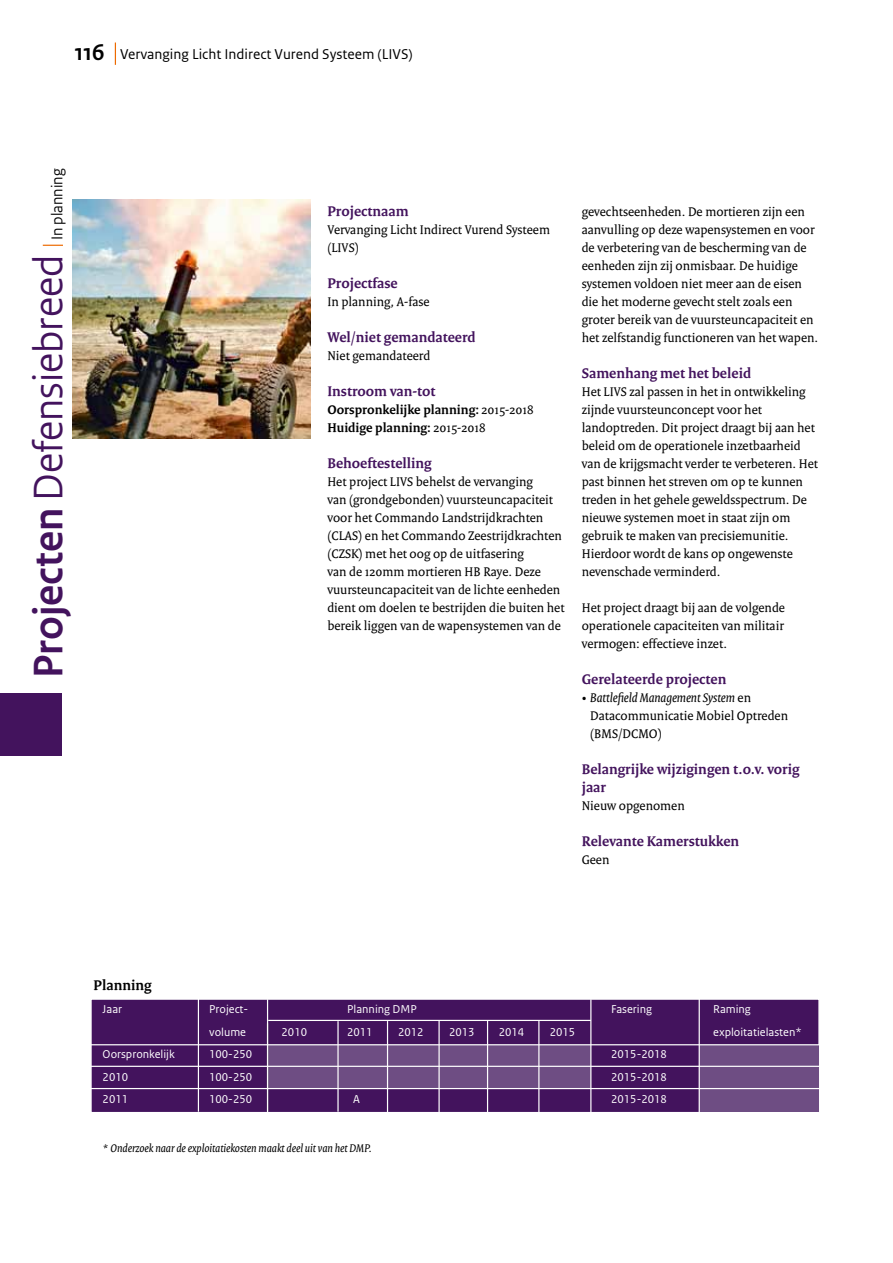
<style>
.page{position:relative;width:893px;height:1263px;background:#fff}
.page>*{position:absolute;margin:0;border:0;box-sizing:border-box;transform-origin:0 0}
.t1{font:43.5px "Rijksoverheid Sans Heading";color:#43135d}
.t2{font:16.5px "Rijksoverheid Sans Heading";color:#000}
.t3{font:700 15px/18px "Rijksoverheid Serif";color:#43135d}
.t4{font:15px "Rijksoverheid Sans Text";color:#000}
.t5{font:700 15px "Rijksoverheid Serif";color:#000}
.t6{font:13.5px/18px "Rijksoverheid Serif";color:#000}
.t7{font:700 13.5px/18px "Rijksoverheid Serif";color:#000}
.t8{font:12px "Rijksoverheid Sans Text";color:#fff}
.t9{font:italic 12px "Rijksoverheid Serif";color:#000}
.s1{font-family:"Rijksoverheid Sans Heading";font-weight:700;font-size:24px}
.s2{font-weight:700}
.s3{font-weight:400}
.s4{font-style:italic}
</style>
<div class="page">
<div style="left:0;top:694px;width:62px;height:62px;background:#43135d"></div>
<div style="left:90px;top:998px;width:730px;height:115px;background:#43135d;border:2px solid #fff"></div>
<div style="left:268px;top:1045px;width:323px;height:43px;background:#6e4d83"></div>
<img style="left:72px;top:200px;width:238px;height:238px">
<svg style="left:43px;top:245px;width:20px;height:1px"></svg>
<div style="left:699px;top:1045px;width:119px;height:67px;background:#6e4d83"></div>
<hr style="left:198px;top:999px;width:1px;height:113px;background:#fff">
<hr style="left:267px;top:999px;width:1px;height:113px;background:#fff">
<hr style="left:337px;top:1021px;width:2px;height:91px;background:#fff">
<hr style="left:387px;top:1021px;width:1px;height:91px;background:#fff">
<hr style="left:438px;top:1020px;width:2px;height:93px;background:#fff">
<hr style="left:487px;top:1021px;width:1px;height:92px;background:#fff">
<hr style="left:538px;top:1021px;width:1px;height:91px;background:#fff">
<hr style="left:590px;top:999px;width:1px;height:114px;background:#fff">
<hr style="left:91px;top:1044px;width:730px;height:1px;background:#fff">
<hr style="left:88px;top:1066px;width:733px;height:1px;background:#fff">
<hr style="left:83px;top:1088px;width:737px;height:1px;background:#fff">
<hr style="left:268px;top:1020px;width:323px;height:1px;background:#fff">
<hr style="left:699px;top:995px;width:1px;height:118px;background:#fff">
<svg style="left:115px;top:43px;width:1px;height:22px"></svg>
<p class="t4" style="left:75px;top:46px;width:339px"><span class="s1">116</span> Vervanging Licht Indirect Vurend Systeem (LIVS)</p>
<p class="t2" style="left:48px;top:240px;width:73px;rotate:-90deg">In planning</p>
<h1 class="t1" style="left:23px;top:678px;width:425px;rotate:-90deg"><span class="s2">Projecten</span> Defensiebreed</h1>
<p class="t3" style="left:327px;top:202px;width:83px">Projectnaam</p>
<p class="t6" style="left:327px;top:221px;width:224px">Vervanging Licht Indirect Vurend Systeem (LIVS)</p>
<p class="t3" style="left:327px;top:274px;width:72px">Projectfase</p>
<p class="t6" style="left:327px;top:293px;width:104px">In planning, A-fase</p>
<p class="t3" style="left:327px;top:328px;width:150px">Wel/niet gemandateerd</p>
<p class="t6" style="left:327px;top:347px;width:104px">Niet gemandateerd</p>
<p class="t3" style="left:327px;top:382px;width:110px">Instroom van-tot</p>
<p class="t7" style="left:327px;top:401px;width:208px">Oorspronkelijke planning: <span class="s3">2015-2018<br></span>Huidige planning: <span class="s3">2015-2018</span></p>
<p class="t3" style="left:327px;top:454px;width:106px">Behoeftestelling</p>
<p class="t6" style="left:327px;top:473px;width:239px">Het project LIVS behelst de vervanging<br>van (grondgebonden) vuursteuncapaciteit voor het Commando Landstrijdkrachten (CLAS) en het Commando Zeestrijdkrachten (CZSK) met het oog op de uitfasering<br>van de 120mm mortieren HB Raye. Deze vuursteuncapaciteit van de lichte eenheden dient om doelen te bestrijden die buiten het bereik liggen van de wapensystemen van de</p>
<p class="t6" style="left:582px;top:203px;width:238px">gevechtseenheden. De mortieren zijn een aanvulling op deze wapensystemen en voor de verbetering van de bescherming van de eenheden zijn zij onmisbaar. De huidige systemen voldoen niet meer aan de eisen die het moderne gevecht stelt zoals een groter bereik van de vuursteuncapaciteit en het zelfstandig functioneren van het wapen.</p>
<p class="t3" style="left:582px;top:364px;width:171px">Samenhang met het beleid</p>
<p class="t6" style="left:582px;top:383px;width:238px">Het LIVS zal passen in het in ontwikkeling zijnde vuursteunconcept voor het landoptreden. Dit project draagt bij aan het beleid om de operationele inzetbaarheid van de krijgsmacht verder te verbeteren. Het past binnen het streven om op te kunnen treden in het gehele geweldsspectrum. De nieuwe systemen moet in staat zijn om gebruik te maken van precisiemunitie.<br>Hierdoor wordt de kans op ongewenste nevenschade verminderd.</p>
<p class="t6" style="left:582px;top:599px;width:205px;text-align:justify">Het project draagt bij aan de volgende operationele capaciteiten van militair vermogen: effectieve inzet.</p>
<p class="t3" style="left:582px;top:670px;width:146px">Gerelateerde projecten</p>
<p class="t6" style="left:590px;top:689px;width:199px;text-indent:-9px">• <span class="s4">Battlefield Management System</span> en<br>Datacommunicatie Mobiel Optreden (BMS/DCMO)</p>
<p class="t3" style="left:582px;top:760px;width:219px">Belangrijke wijzigingen t.o.v. vorig jaar</p>
<p class="t6" style="left:582px;top:797px;width:105px">Nieuw opgenomen</p>
<p class="t3" style="left:582px;top:832px;width:159px">Relevante Kamerstukken</p>
<p class="t6" style="left:582px;top:851px;width:29px">Geen</p>
<p class="t5" style="left:94px;top:976px;width:60px">Planning</p>
<p class="t8" style="left:103px;top:1002px;width:21px">Jaar</p>
<p class="t8" style="left:209px;top:1002px;width:41px">Project-</p>
<p class="t8" style="left:347px;top:1002px;width:71px">Planning DMP</p>
<p class="t8" style="left:611px;top:1002px;width:42px">Fasering</p>
<p class="t8" style="left:713px;top:1002px;width:39px">Raming</p>
<p class="t8" style="left:209px;top:1025px;width:38px">volume</p>
<p class="t8" style="left:282px;top:1025px;width:27px">2010</p>
<p class="t8" style="left:347px;top:1025px;width:27px">2011</p>
<p class="t8" style="left:398px;top:1025px;width:27px">2012</p>
<p class="t8" style="left:449px;top:1025px;width:27px">2013</p>
<p class="t8" style="left:499px;top:1025px;width:27px">2014</p>
<p class="t8" style="left:550px;top:1025px;width:27px">2015</p>
<p class="t8" style="left:713px;top:1025px;width:90px">exploitatielasten*</p>
<p class="t8" style="left:103px;top:1047px;width:74px">Oorspronkelijk</p>
<p class="t8" style="left:209px;top:1047px;width:44px">100-250</p>
<p class="t8" style="left:611px;top:1047px;width:57px">2015-2018</p>
<p class="t8" style="left:103px;top:1070px;width:27px">2010</p>
<p class="t8" style="left:209px;top:1070px;width:44px">100-250</p>
<p class="t8" style="left:611px;top:1070px;width:57px">2015-2018</p>
<p class="t8" style="left:103px;top:1092px;width:27px">2011</p>
<p class="t8" style="left:209px;top:1092px;width:44px">100-250</p>
<p class="t8" style="left:353px;top:1092px;width:8px">A</p>
<p class="t8" style="left:611px;top:1092px;width:57px">2015-2018</p>
<p class="t9" style="left:103px;top:1141px;width:271px">* Onderzoek naar de exploitatiekosten maakt deel uit van het DMP.</p>
</div>
